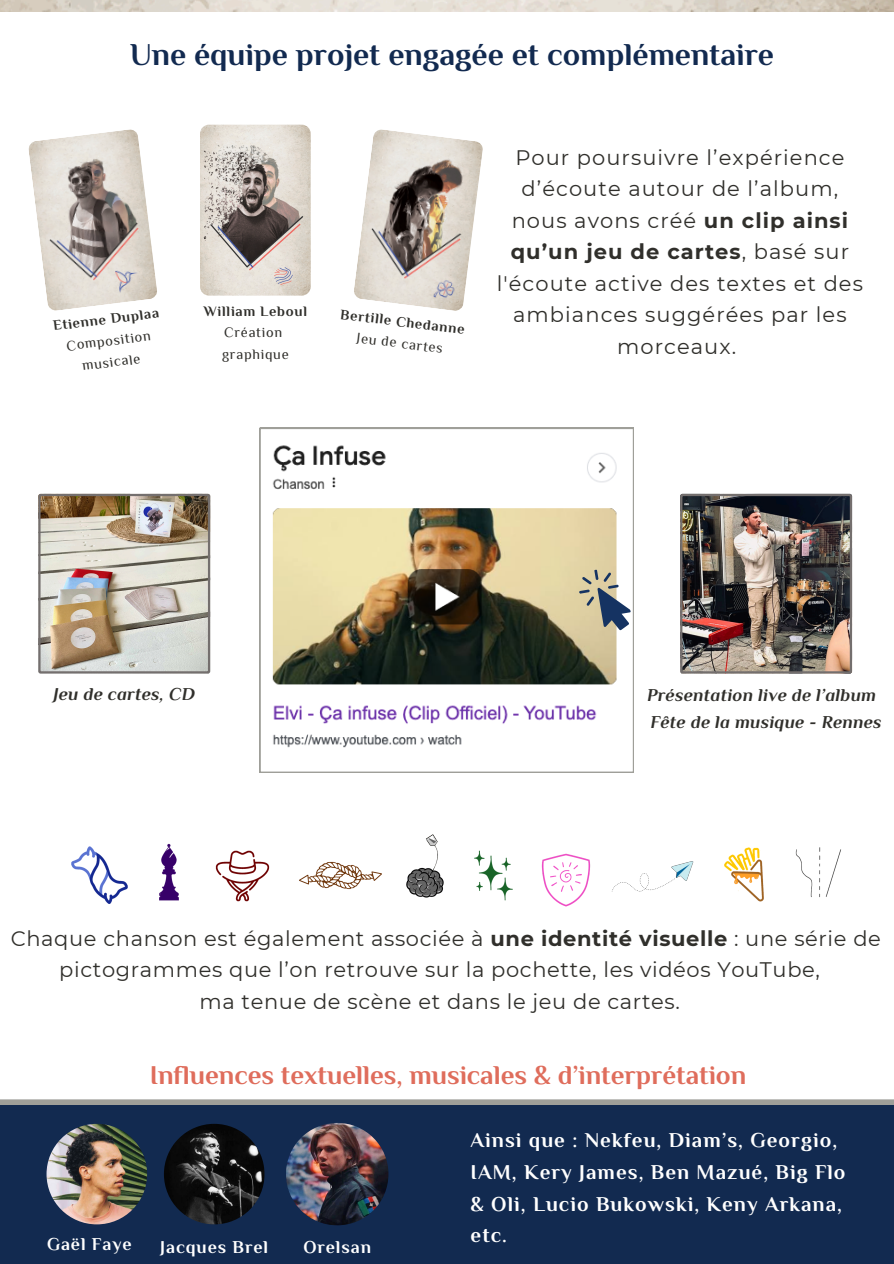
<style>
.page{position:relative;width:894px;height:1264px;background:#fff}
.page>*{position:absolute;margin:0;border:0;box-sizing:border-box;transform-origin:0 0}
.t1{font:700 31.65px "Philosopher";color:#122a50}
.t2{font:700 27px "Philosopher";color:#df6d5c}
.t3{font:21px/31.5px "Montserrat";letter-spacing:.05em;color:#302f2b;text-align:center}
.t4{font:21px/31.5px "Montserrat";letter-spacing:.03em;color:#302f2b;text-align:center}
.t5{font:700 21px/31.5px "Philosopher";letter-spacing:.05em;color:#fff}
.t6{font:italic 700 18px/27px "Philosopher";letter-spacing:.015em;color:#302f2b}
.t7{font:700 18px "Philosopher";letter-spacing:.05em;color:#fff}
.t8{font:14.4px/21.6px "Philosopher";letter-spacing:.05em;color:#302f2b;text-align:center}
.t9{font:700 14.4px "Philosopher";letter-spacing:.05em;color:#302f2b}
.s1{font-weight:700}
</style>
<div class="page">
<img style="left:200px;top:125px;width:110px;height:170px;border-radius:9px">
<img style="left:354px;top:129px;width:129px;height:182px">
<img style="left:28px;top:129px;width:129px;height:182px">
<svg style="left:259px;top:428px;width:374px;height:344px"></svg>
<svg style="left:578px;top:569px;width:55px;height:64px"></svg>
<div style="left:0;top:1104px;width:893px;height:159px;background:#122a50"></div>
<img style="left:46px;top:1123px;width:101px;height:101px;border-radius:50%">
<img style="left:164px;top:1123px;width:100px;height:101px;border-radius:50%">
<img style="left:286px;top:1122px;width:102px;height:103px;border-radius:50%">
<img style="left:236px;top:850px;width:29px;height:52px">
<img style="left:71px;top:846px;width:31px;height:52px">
<img style="left:724px;top:847px;width:26px;height:46px">
<img style="left:498px;top:853px;width:82px;height:54px">
<img style="left:265px;top:861px;width:89px;height:29px">
<img style="left:580px;top:857px;width:114px;height:41px">
<img style="left:102px;top:843px;width:134px;height:61px">
<img style="left:750px;top:847px;width:91px;height:55px">
<img style="left:354px;top:834px;width:141px;height:64px">
<img style="left:0;top:0;width:893px;height:12px">
<div style="left:0;top:1099px;width:893px;height:5px;background:#9f9f99"></div>
<img style="left:38px;top:494px;width:172px;height:179px">
<img style="left:680px;top:494px;width:171px;height:179px">
<p class="t1" style="left:130px;top:44px;width:645px">Une équipe projet engagée et complémentaire</p>
<p class="t9" style="left:53px;top:321px;width:108px;rotate:-7deg">Etienne Duplaa</p>
<h1 class="t8" style="left:65px;top:336px;width:86px;rotate:-7deg">Composition musicale</h1>
<p class="t9" style="left:204px;top:306px;width:105px">William Leboul</p>
<p class="t8" style="left:224px;top:323px;width:59px">Création</p>
<p class="t8" style="left:222px;top:344px;width:68px">graphique</p>
<p class="t9" style="left:341px;top:309px;width:127px;rotate:7deg">Bertille Chedanne</p>
<p class="t8" style="left:358px;top:328px;width:88px;rotate:7deg">Jeu de cartes</p>
<p class="t3" style="left:496px;top:141px;width:367px">Pour poursuivre l’expérience d’écoute autour de l’album, nous avons créé <span class="s1">un clip ainsi qu’un jeu de cartes</span>, basé sur l'écoute active des textes et des ambiances suggérées par les morceaux.</p>
<h5 class="t6" style="left:53px;top:682px;width:143px">Jeu de cartes, CD</h5>
<p class="t6" style="left:647px;top:683px;width:236px">Présentation live de l’album<br>Fête de la musique - Rennes</p>
<p class="t4" style="left:11px;top:922px;width:871px">Chaque chanson est également associée à <span class="s1">une identité visuelle</span> : une série de pictogrammes que l’on retrouve sur la pochette, les vidéos YouTube,<br>ma tenue de scène et dans le jeu de cartes.</p>
<p class="t2" style="left:150px;top:1065px;width:598px">Influences textuelles, musicales &amp; d’interprétation</p>
<p class="t7" style="left:47px;top:1238px;width:86px">Gaël Faye</p>
<h4 class="t7" style="left:160px;top:1240px;width:109px">Jacques Brel</h4>
<h5 class="t7" style="left:303px;top:1240px;width:69px">Orelsan</h5>
<p class="t5" style="left:470px;top:1126px;width:376px">Ainsi que : Nekfeu, Diam’s, Georgio,<br>IAM, Kery James, Ben Mazué, Big Flo &amp; Oli, Lucio Bukowski, Keny Arkana, etc.</p>
</div>
